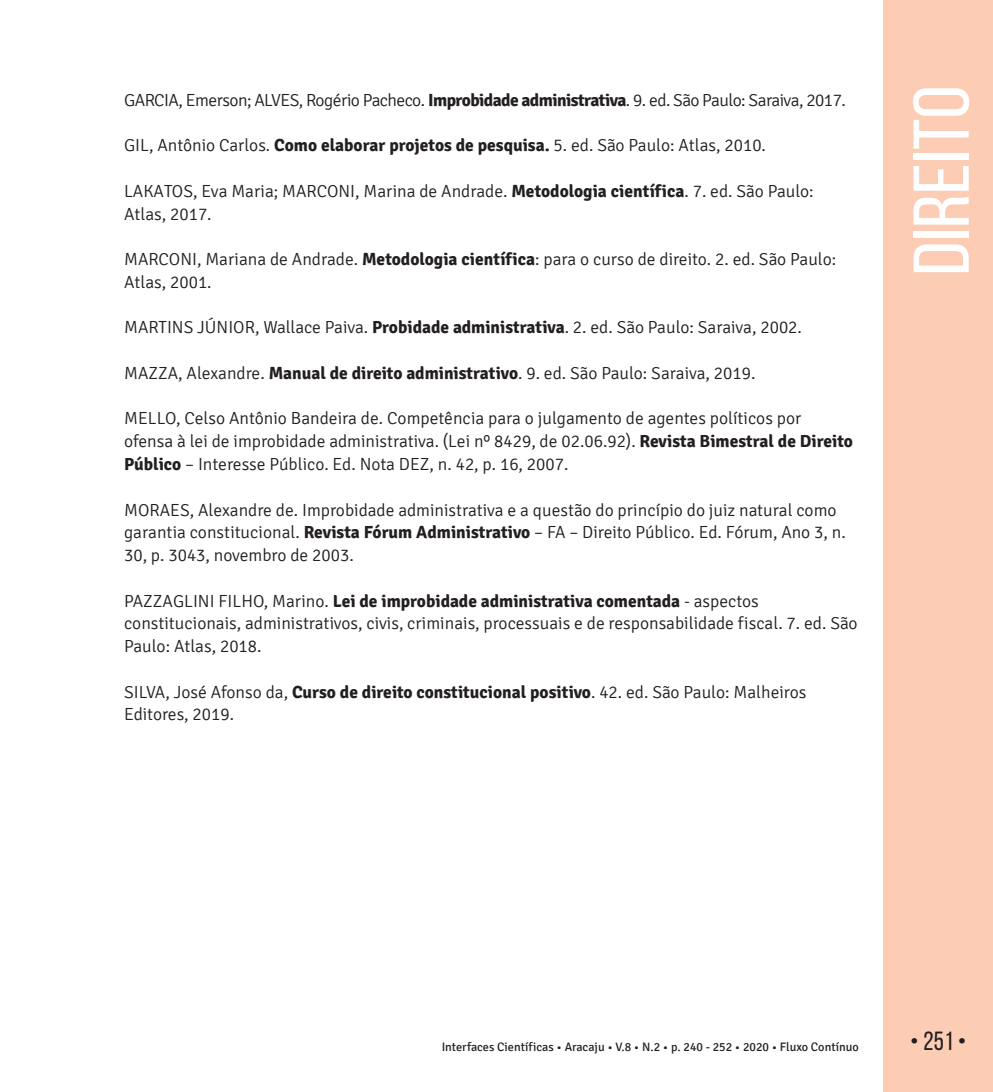
<style>
.page{position:relative;width:993px;height:1092px;background:#fff}
.page>*{position:absolute;margin:0;border:0;box-sizing:border-box;transform-origin:0 0}
.t1{font:78.75px "Bebas Neue";color:#fff;scale:1.09 1}
.t2{font:26.25px "Bebas Neue";color:#231f20}
.t3{font:300 17.5px/22.8px "Signika";color:#231f20}
.t4{font:300 17.5px "Signika";letter-spacing:-.03em;color:#231f20}
.t5{font:12.25px "Signika";color:#231f20}
.s1{font-weight:700}
</style>
<div class="page">
<div style="left:883px;top:0;width:109px;height:1091px;background:#fcccb5"></div>
<p class="t4" style="left:124px;top:90px;width:723px">GARCIA, Emerson; ALVES, Rogério Pacheco. <span class="s1">Improbidade administrativa</span>. 9. ed. São Paulo: Saraiva, 2017.</p>
<p class="t3" style="left:124px;top:134px;width:643px">GIL, Antônio Carlos. <span class="s1">Como elaborar projetos de pesquisa.</span> 5. ed. São Paulo: Atlas, 2010.</p>
<p class="t3" style="left:124px;top:180px;width:691px">LAKATOS, Eva Maria; MARCONI, Marina de Andrade. <span class="s1">Metodologia científica</span>. 7. ed. São Paulo:<br>Atlas, 2017.</p>
<p class="t3" style="left:124px;top:248px;width:713px">MARCONI, Mariana de Andrade. <span class="s1">Metodologia cientí fica</span>: para o curso de direito. 2. ed. São Paulo:<br>Atlas, 2001.</p>
<p class="t3" style="left:124px;top:316px;width:679px">MARTINS JÚNIOR, Wallace Paiva. <span class="s1">Probidade administrativa</span>. 2. ed. São Paulo: Saraiva, 2002.</p>
<p class="t3" style="left:124px;top:362px;width:632px">MAZZA, Alexandre. <span class="s1">Manual de direito administrativo</span>. 9. ed. São Paulo: Saraiva, 2019.</p>
<p class="t3" style="left:124px;top:407px;width:730px">MELLO, Celso Antônio Bandeira de. Competência para o julgamento de agentes políticos por ofensa à lei de improbidade administrativa. (Lei nº 8429, de 02.06.92). <span class="s1">Revista Bimestral de Direito<br>Público</span> – Interesse Público. Ed. Nota DEZ, n. 42, p. 16, 2007.</p>
<p class="t3" style="left:124px;top:498px;width:723px">MORAES, Alexandre de. Improbidade administrativa e a questão do princípio do juiz natural como garantia constitucional. <span class="s1">Revista Fórum Administrativo</span> – FA – Direito Público. Ed. Fórum, Ano 3, n.<br>30, p. 3043, novembro de 2003.</p>
<p class="t3" style="left:124px;top:589px;width:734px">PAZZAGLINI FILHO, Marino. <span class="s1">Lei de improbidade administrativa comentada</span> - aspectos constitucionais, administrativos, civis, criminais, processuais e de responsabilidade fiscal. 7. ed. São<br>Paulo: Atlas, 2018.</p>
<p class="t3" style="left:124px;top:680px;width:683px">SILVA, José Afonso da, <span class="s1">Curso de direito constitucional positivo</span>. 42. ed. São Paulo: Malheiros<br>Editores, 2019.</p>
<h1 class="t1" style="left:898px;top:275px;width:176px;rotate:-90deg">Direito</h1>
<p class="t5" style="left:441px;top:1040px;width:418px">Interfaces Científicas • Aracaju • V.8 • N.2 • p. 240 - 252 • 2020 • Fluxo Contínuo</p>
<h2 class="t2" style="left:909px;top:1026px;width:58px">• 251 •</h2>
</div>
